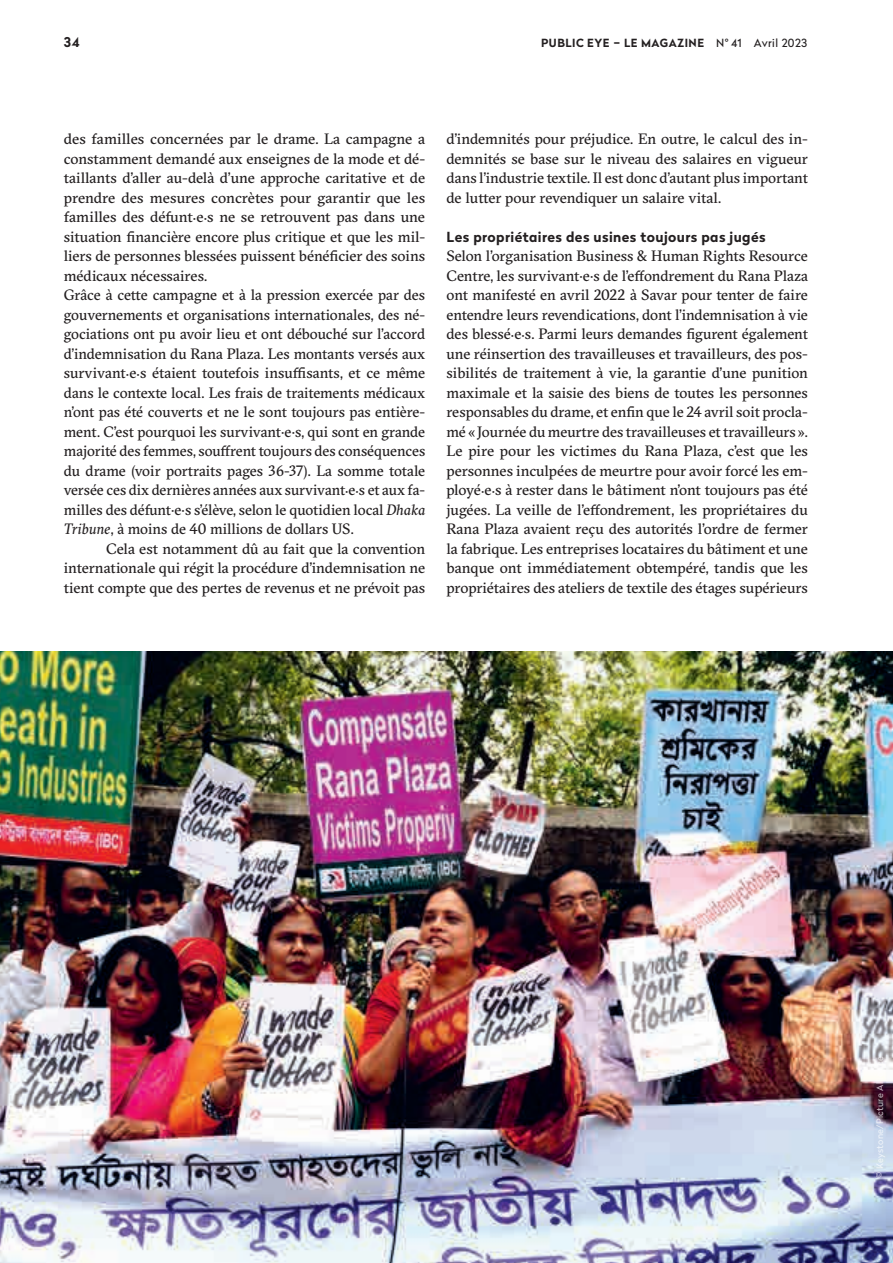
<style>
.page{position:relative;width:893px;height:1263px;background:#fff}
.page>*{position:absolute;margin:0;border:0;box-sizing:border-box;transform-origin:0 0}
.t1{font:15px/19.5px "GT Sectra";color:#231f20;text-align:justify}
.t2{font:700 13.8px "Radikal";letter-spacing:.03em;color:#231f20}
.t3{font:700 13.5px "Radikal";color:#231f20}
.t4{font:700 11.25px "Radikal";letter-spacing:.045em;color:#231f20}
.t5{font:9px "Radikal";letter-spacing:.03em;color:#fff}
.s1{font-weight:400}
.s2{font-style:italic}
</style>
<div class="page">
<img style="left:0;top:651px;width:893px;height:612px">
<p class="t3" style="left:64px;top:32px;width:17px">34</p>
<p class="t4" style="left:541px;top:35px;width:268px">PUBLIC EYE – LE MAGAZINE <span class="s1">N° 41 Avril 2023</span></p>
<p class="t1" style="left:64px;top:129px;width:363px;text-align:left">des familles concernées par le drame. La campagne a constamment demandé aux enseignes de la mode et dé&shy;taillants d’aller au-delà d’une approche caritative et de prendre des mesures concrètes pour garantir que les familles des défunt·e·s ne se retrouvent pas dans une situation financière encore plus critique et que les mil&shy;liers de personnes blessées puissent bénéficier des soins médicaux nécessaires.<br>Grâce à cette campagne et à la pression exercée par des gouvernements et organisations internationales, des né&shy;gociations ont pu avoir lieu et ont débouché sur l’accord d’indemnisation du Rana Plaza. Les montants versés aux survivant·e·s étaient toutefois insuffisants, et ce même dans le contexte local. Les frais de traitements médicaux n’ont pas été couverts et ne le sont toujours pas entière&shy;ment. C’est pourquoi les survivant·e·s, qui sont en grande majorité des femmes, souffrent toujours des conséquences du drame (voir portraits pages 36-37). La somme totale versée ces dix dernières années aux survivant·e·s et aux fa&shy;milles des défunt·e·s s’élève, selon le quotidien local <span class="s2">Dhaka Tribune</span>, à moins de 40 millions de dollars US.</p>
<p class="t1" style="left:64px;top:539px;width:363px;text-indent:43px">Cela est notamment dû au fait que la convention internationale qui régit la procédure d’indemnisation ne tient compte que des pertes de revenus et ne prévoit pas</p>
<p class="t1" style="left:446px;top:129px;width:363px">d’indemnités pour préjudice. En outre, le calcul des in&shy;demnités se base sur le niveau des salaires en vigueur dans l’industrie textile. Il est donc d’autant plus important de lutter pour revendiquer un salaire vital.</p>
<p class="t2" style="left:446px;top:227px;width:321px">Les propriétaires des usines toujours pas jugés</p>
<p class="t1" style="left:446px;top:246px;width:363px">Selon l’organisation Business &amp; Human Rights Resource Centre, les survivant·e·s de l’effondrement du Rana Plaza ont manifesté en avril 2022 à Savar pour tenter de faire entendre leurs revendications, dont l’indemnisation à vie des blessé·e·s. Parmi leurs demandes figurent également une réinsertion des travailleuses et travailleurs, des pos&shy;sibilités de traitement à vie, la garantie d’une punition maximale et la saisie des biens de toutes les personnes responsables du drame, et enfin que le 24 avril soit procla&shy;mé « Journée du meurtre des travailleuses et travailleurs ».<br>Le pire pour les victimes du Rana Plaza, c’est que les personnes inculpées de meurtre pour avoir forcé les em&shy;ployé·e·s à rester dans le bâtiment n’ont toujours pas été jugées. La veille de l’effondrement, les propriétaires du Rana Plaza avaient reçu des autorités l’ordre de fermer la fabrique. Les entreprises locataires du bâtiment et une banque ont immédiatement obtempéré, tandis que les propriétaires des ateliers de textile des étages supérieurs</p>
<p class="t5" style="left:873px;top:1178px;width:123px;rotate:-90deg">© Keystone/Picture Alliance</p>
</div>
